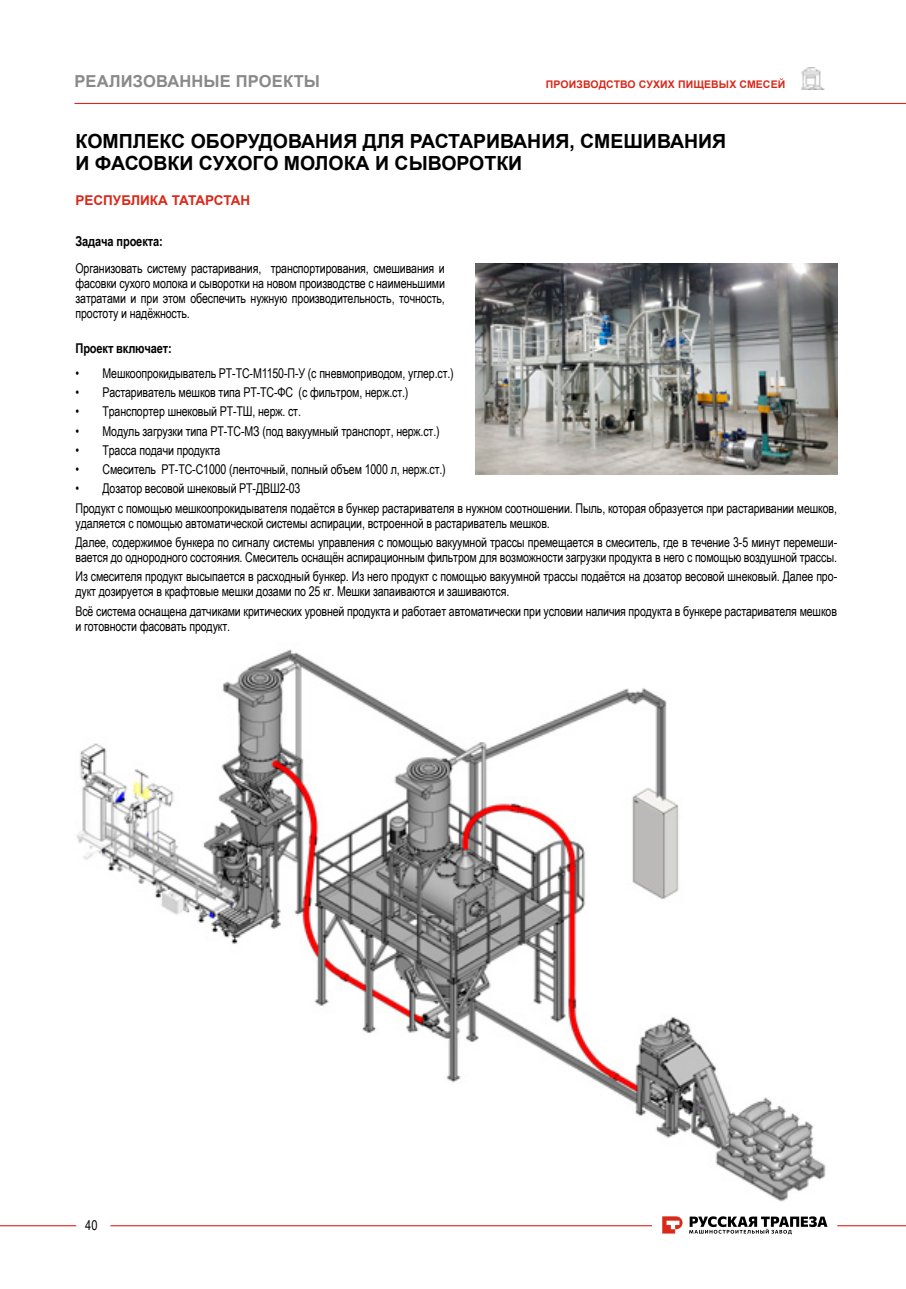
<style>
.page{position:relative;width:906px;height:1289px;background:#fff}
.page>*{position:absolute;margin:0;border:0;box-sizing:border-box;transform-origin:0 0}
.t1{font:700 19.5px/22.5px "Arial";color:#000}
.t2{font:700 16.5px "Arial";letter-spacing:.01em;color:#898989}
.t3{font:13.5px/19.2px "Arial Narrow";letter-spacing:-.01em;color:#000;scale:.96 1}
.t4{font:700 13.5px "Arial Narrow";letter-spacing:-.01em;color:#000}
.t5{font:700 13.5px "Arial";color:#d8291a}
.t6{font:13.5px "Arial Narrow";letter-spacing:-.01em;color:#000}
.t7{font:700 10.5px "Arial";letter-spacing:.01em;color:#d8291a}
</style>
<div class="page">
<hr style="left:74px;top:103px;width:832px;height:1px;background:#d8291a">
<hr style="left:0;top:1225px;width:76px;height:1px;background:#d8291a">
<hr style="left:110px;top:1225px;width:542px;height:1px;background:#d8291a">
<hr style="left:837px;top:1225px;width:69px;height:1px;background:#d8291a">
<svg style="left:689px;top:1216px;width:138px;height:18px"></svg>
<svg style="left:662px;top:1216px;width:20px;height:17px"></svg>
<img style="left:76px;top:649px;width:750px;height:552px">
<img style="left:801px;top:67px;width:23px;height:23px">
<img style="left:476px;top:264px;width:361px;height:210px">
<p class="t2" style="left:74px;top:70px;width:247px">РЕАЛИЗОВАННЫЕ ПРОЕКТЫ</p>
<p class="t7" style="left:546px;top:77px;width:241px">ПРОИЗВОДСТВО СУХИХ ПИЩЕВЫХ СМЕСЕЙ</p>
<h1 class="t1" style="left:75px;top:130px;width:652px">КОМПЛЕКС ОБОРУДОВАНИЯ ДЛЯ РАСТАРИВАНИЯ, СМЕШИВАНИЯ<br>И ФАСОВКИ СУХОГО МОЛОКА И СЫВОРОТКИ</h1>
<p class="t5" style="left:75px;top:191px;width:176px">РЕСПУБЛИКА ТАТАРСТАН</p>
<p class="t4" style="left:75px;top:231px;width:89px">Задача проекта:</p>
<p class="t3" style="left:75px;top:260px;width:386px;line-height:15px;text-align:justify">Организовать систему растаривания, транспортирования, смешивания и фасовки сухого молока и сыворотки на новом производстве с наименьшими затратами и при этом обеспечить нужную производительность, точность, простоту и надёжность.</p>
<p class="t4" style="left:75px;top:338px;width:98px">Проект включает:</p>
<p class="t3" style="left:75px;top:363px;width:395px">• Мешкоопрокидыватель РТ-ТС-М1150-П-У (с пневмоприводом, углер.ст.)</p>
<p class="t3" style="left:75px;top:382px;width:348px">• Растариватель мешков типа РТ-ТС-ФС (с фильтром, нерж.ст.)</p>
<p class="t3" style="left:75px;top:401px;width:236px">• Транспортер шнековый РТ-ТШ, нерж. ст.</p>
<p class="t3" style="left:75px;top:421px;width:381px">• Модуль загрузки типа РТ-ТС-МЗ (под вакуумный транспорт, нерж.ст.)</p>
<p class="t3" style="left:75px;top:440px;width:152px">• Трасса подачи продукта</p>
<p class="t3" style="left:75px;top:459px;width:387px">• Смеситель РТ-ТС-С1000 (ленточный, полный объем 1000 л, нерж.ст.)</p>
<p class="t3" style="left:75px;top:478px;width:795px">• Дозатор весовой шнековый РТ-ДВШ2-03<br>Продукт с помощью мешкоопрокидывателя подаётся в бункер растаривателя в нужном соотношении. Пыль, которая образуется при растаривании мешков,</p>
<p class="t3" style="left:75px;top:513px;width:795px">удаляется с помощью автоматической системы аспирации, встроенной в растариватель мешков.<br>Далее, содержимое бункера по сигналу системы управления с помощью вакуумной трассы премещается в смеситель, где в течение 3-5 минут перемеши-</p>
<p class="t3" style="left:75px;top:547px;width:795px">вается до однородного состояния. Смеситель оснащён аспирационным фильтром для возможности загрузки продукта в него с помощью воздушной трассы.<br>Из смесителя продукт высыпается в расходный бункер. Из него продукт с помощью вакуумной трассы подаётся на дозатор весовой шнековый. Далее про-</p>
<p class="t3" style="left:75px;top:581px;width:794px">дукт дозируется в крафтовые мешки дозами по 25 кг. Мешки запаиваются и зашиваются.<br>Всё система оснащена датчиками критических уровней продукта и работает автоматически при условии наличия продукта в бункере растаривателя мешков</p>
<p class="t3" style="left:75px;top:615px;width:162px">и готовности фасовать продукт.</p>
<p class="t6" style="left:85px;top:1215px;width:14px">40</p>
</div>
